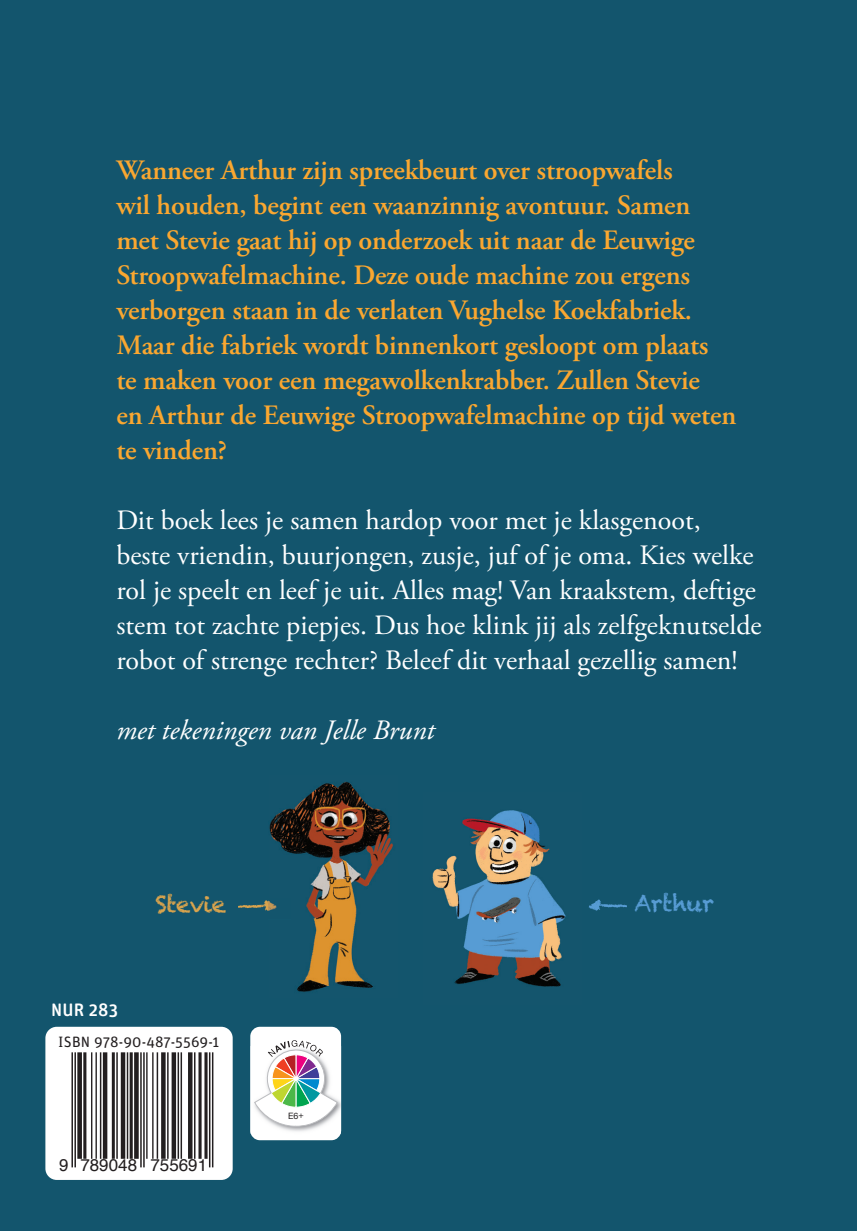
<style>
.page{position:relative;width:857px;height:1231px;background:#fff}
.page>*{position:absolute;margin:0;border:0;box-sizing:border-box;transform-origin:0 0}
.t1{font:600 28px/35px "Adobe Garamond Pro";letter-spacing:-.005em;color:#faa730}
.t2{font:28px/35px "Adobe Garamond Pro";color:#fff}
.t3{font:italic 28px "Adobe Garamond Pro";color:#fff}
.t4{font:23px "Chalkduster";letter-spacing:-.025em;color:#daa44d}
.t5{font:23px "Chalkduster";letter-spacing:-.025em;color:#579cd4}
.t6{font:500 18px "Unit Rounded Pro";letter-spacing:.01em;color:#fff}
.t7{font:17px "Helvetica";color:#231f20}
.t8{font:15px "Unit Rounded Pro";letter-spacing:.01em;color:#231f20}
.t9{font:8.8px "Helvetica Neue LT Std";color:#231f20}
</style>
<div class="page">
<div style="left:0;top:0;width:856px;height:1230px;background:#13556d"></div>
<div style="left:250px;top:1026px;width:91px;height:114px;background:#fff;border-radius:10px"></div>
<img style="left:250px;top:1045px;width:91px;height:89px">
<svg style="left:254px;top:1040px;width:83px;height:86px"></svg>
<div style="left:45px;top:1026px;width:187px;height:153px;background:#fff;border-radius:11px"></div>
<svg style="left:71px;top:1052px;width:143px;height:116px"></svg>
<hr style="left:71px;top:1052px;width:2px;height:115px;background:#231f20">
<hr style="left:74px;top:1052px;width:2px;height:115px;background:#231f20">
<div style="left:77px;top:1052px;width:5px;height:106px;background:#231f20"></div>
<hr style="left:83px;top:1052px;width:3px;height:106px;background:#231f20">
<hr style="left:91px;top:1052px;width:1px;height:106px;background:#231f20">
<hr style="left:95px;top:1052px;width:2px;height:106px;background:#231f20">
<hr style="left:100px;top:1052px;width:1px;height:106px;background:#231f20">
<hr style="left:103px;top:1052px;width:4px;height:106px;background:#231f20">
<hr style="left:112px;top:1052px;width:3px;height:106px;background:#231f20">
<hr style="left:116px;top:1052px;width:2px;height:106px;background:#231f20">
<hr style="left:121px;top:1052px;width:4px;height:106px;background:#231f20">
<hr style="left:127px;top:1052px;width:1px;height:106px;background:#231f20">
<hr style="left:130px;top:1052px;width:3px;height:106px;background:#231f20">
<div style="left:134px;top:1052px;width:5px;height:106px;background:#231f20"></div>
<hr style="left:140px;top:1052px;width:2px;height:115px;background:#231f20">
<hr style="left:143px;top:1052px;width:2px;height:115px;background:#231f20">
<hr style="left:146px;top:1052px;width:1px;height:106px;background:#231f20">
<hr style="left:152px;top:1052px;width:1px;height:106px;background:#231f20">
<hr style="left:156px;top:1052px;width:2px;height:106px;background:#231f20">
<svg style="left:161px;top:1052px;width:4px;height:106px"></svg>
<hr style="left:167px;top:1052px;width:1px;height:106px;background:#231f20">
<div style="left:171px;top:1052px;width:5px;height:106px;background:#231f20"></div>
<hr style="left:177px;top:1052px;width:2px;height:106px;background:#231f20">
<hr style="left:180px;top:1052px;width:2px;height:106px;background:#231f20">
<hr style="left:188px;top:1052px;width:4px;height:106px;background:#231f20">
<hr style="left:194px;top:1052px;width:1px;height:106px;background:#231f20">
<hr style="left:198px;top:1052px;width:3px;height:106px;background:#231f20">
<hr style="left:204px;top:1052px;width:3px;height:106px;background:#231f20">
<hr style="left:209px;top:1052px;width:1px;height:115px;background:#231f20">
<hr style="left:212px;top:1052px;width:1px;height:115px;background:#231f20">
<img style="left:239px;top:900px;width:29px;height:11px">
<img style="left:432px;top:810px;width:134px;height:177px">
<img style="left:589px;top:899px;width:37px;height:12px">
<img style="left:269px;top:781px;width:124px;height:211px">
<img style="left:268px;top:897px;width:22px;height:22px">
<p class="t1" style="left:116px;top:153px;width:621px">Wanneer Arthur zijn spreekbeurt over stroopwafels<br>wil houden, begint een waanzinnig avontuur. Samen met Stevie gaat hij op onderzoek uit naar de Eeuwige Stroopwafelmachine. Deze oude machine zou ergens verborgen staan in de verlaten Vughelse Koekfabriek.<br>Maar die fabriek wordt binnenkort gesloopt om plaats<br>te maken voor een megawolkenkrabber. Zullen Stevie<br>en Arthur de Eeuwige Stroopwafelmachine op tijd weten te vinden?</p>
<p class="t2" style="left:116px;top:504px;width:646px">Dit boek lees je samen hardop voor met je klasgenoot,<br>beste vriendin, buurjongen, zusje, juf of je oma. Kies welke rol je speelt en leef je uit. Alles mag! Van kraakstem, deftige stem tot zachte piepjes. Dus hoe klink jij als zelfgeknutselde robot of strenge rechter? Beleef dit verhaal gezellig samen!</p>
<p class="t3" style="left:116px;top:713px;width:319px">met tekeningen van Jelle Brunt</p>
<p class="t4" style="left:155px;top:890px;width:72px">Stevie</p>
<p class="t5" style="left:634px;top:889px;width:81px">Arthur</p>
<p class="t6" style="left:51px;top:996px;width:68px">NUR 283</p>
<p class="t8" style="left:58px;top:1031px;width:162px">ISBN 978-90-487-5569-1</p>
<p class="t7" style="left:59px;top:1151px;width:149px">9 789048 755691</p>
<p class="t9" style="left:288px;top:1110px;width:17px">E6+</p>
</div>
